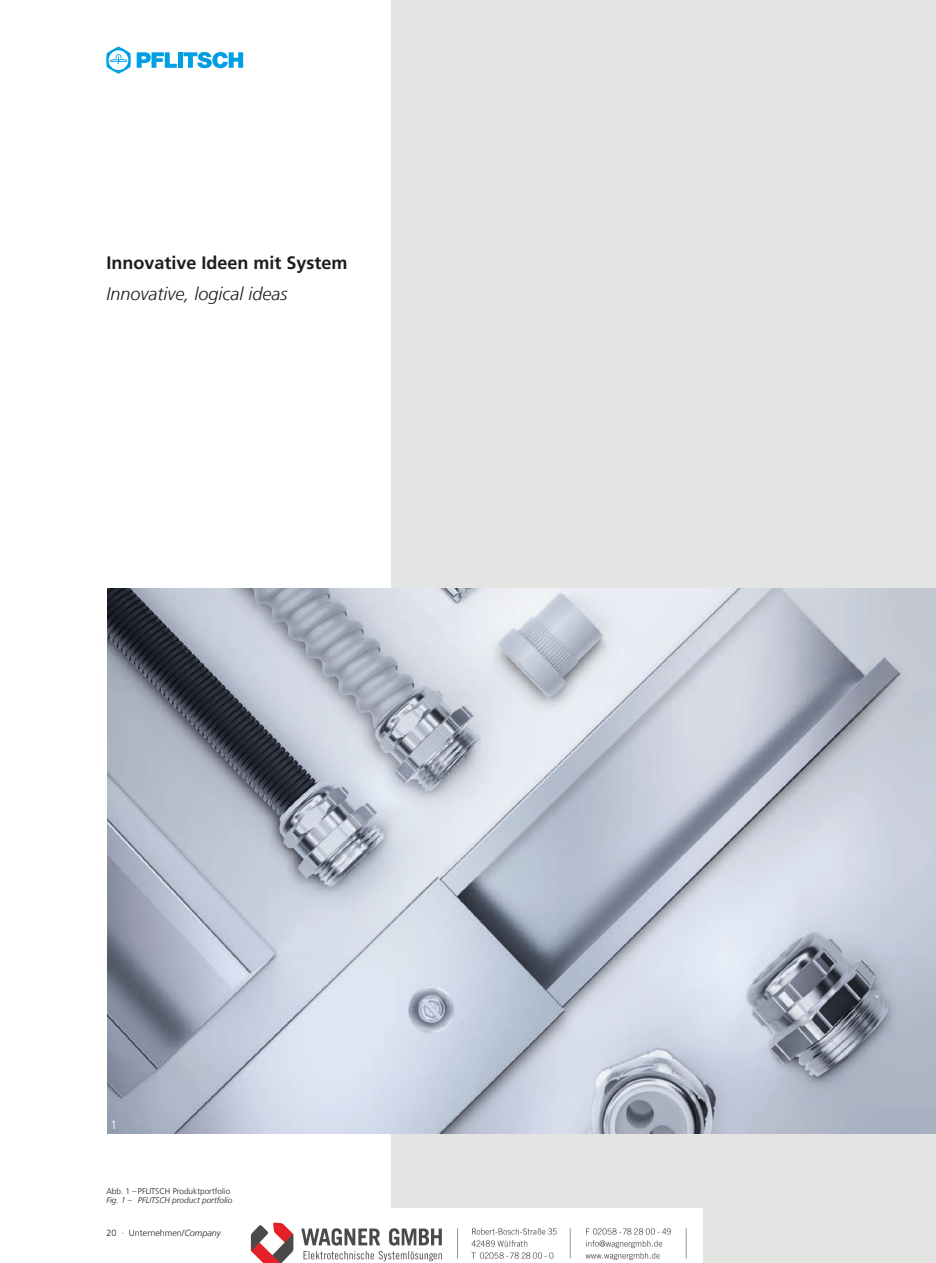
<style>
.page{position:relative;width:936px;height:1263px;background:#fff}
.page>*{position:absolute;margin:0;border:0;box-sizing:border-box;transform-origin:0 0}
.t1{font:700 18px "Frutiger LT Com";color:#1d1d1b}
.t2{font:italic 300 18px "Frutiger LT Com";color:#1d1d1b}
.t3{font:300 12px "Frutiger LT Com";color:#fff}
.t4{font:300 9px "Frutiger LT Com";color:#1d1d1b}
.t5{font:300 8.25px "Frutiger LT Com";color:#1d1d1b}
.t6{font:italic 300 8.25px "Frutiger LT Com";color:#1d1d1b}
.s1{font-style:italic}
</style>
<div class="page">
<div style="left:391px;top:0;width:544px;height:1263px;background:#e4e4e3"></div>
<svg style="left:137px;top:52px;width:40px;height:16px"></svg>
<hr style="left:178px;top:52px;width:4px;height:16px;background:#009fe3">
<svg style="left:183px;top:52px;width:60px;height:16px"></svg>
<svg style="left:106px;top:47px;width:25px;height:26px"></svg>
<img style="left:107px;top:589px;width:828px;height:544px">
<img style="left:250px;top:1208px;width:452px;height:55px">
<h1 class="t1" style="left:106px;top:252px;width:243px">Innovative Ideen mit System</h1>
<h1 class="t2" style="left:106px;top:283px;width:183px">Innovative, logical ideas</h1>
<h2 class="t3" style="left:111px;top:1118px;width:8px">1</h2>
<p class="t5" style="left:106px;top:1187px;width:125px">Abb. 1 – PFLITSCH Produktportfolio</p>
<p class="t6" style="left:106px;top:1196px;width:127px">Fig. 1 – PFLITSCH product portfolio</p>
<p class="t4" style="left:106px;top:1227px;width:116px">20 ∙ Unternehmen/<span class="s1">Company</span></p>
</div>
